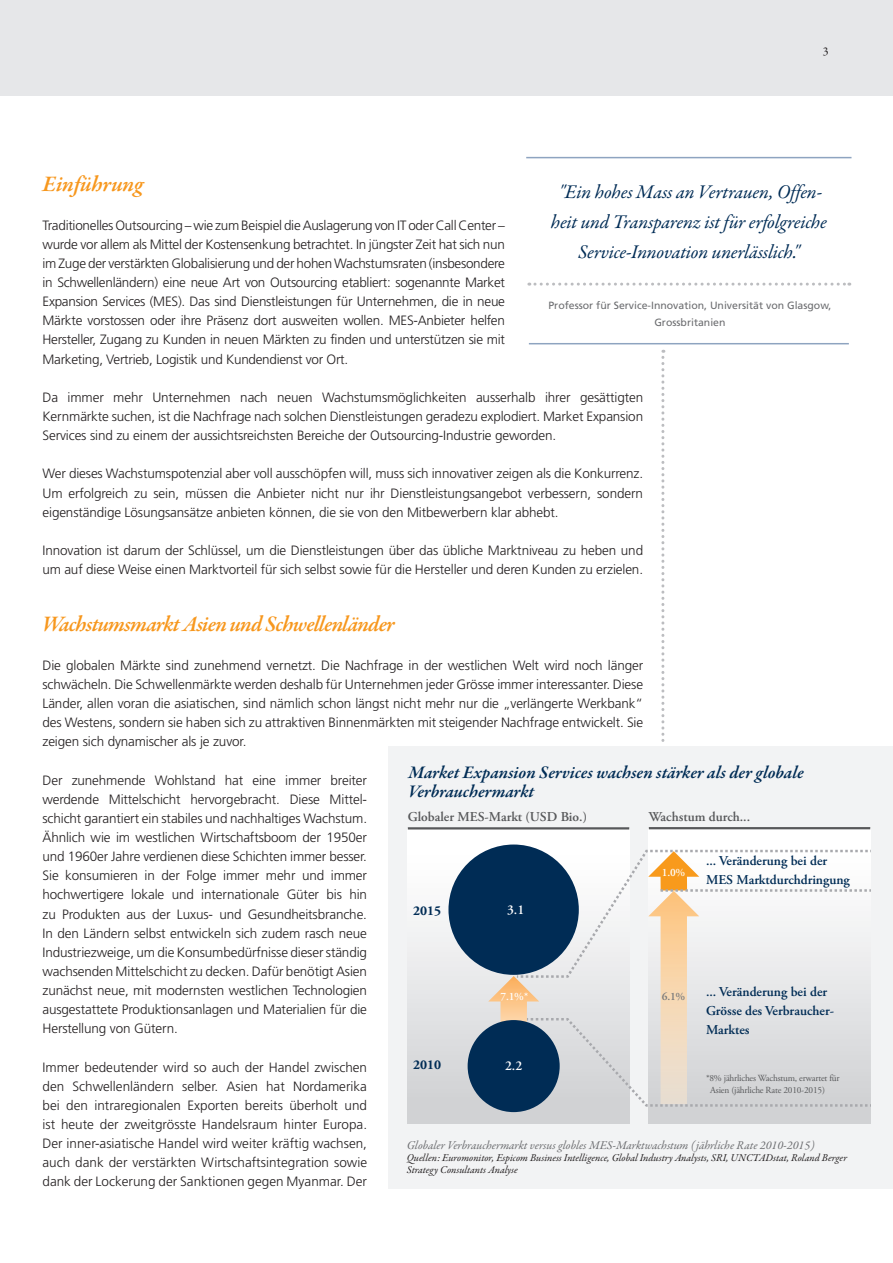
<style>
.page{position:relative;width:893px;height:1263px;background:#fff}
.page>*{position:absolute;margin:0;border:0;box-sizing:border-box;transform-origin:0 0}
.Garamond_Kursiv_semi{font:italic 600 22.5px "Garamond Premr Pro";letter-spacing:-.03em;color:#f7971d}
.Garamond_Kursiv_semi-2{font:italic 600 22.5px "Garamond Premr Pro";letter-spacing:-.005em;color:#f7971d}
.Garamond_Kursiv_semi-3{font:italic 19.5px/30px "Garamond Premr Pro";letter-spacing:-.01em;color:#002c55;text-align:center}
.Garamond_Kursiv_semi-4{font:italic 600 18px "Garamond Premr Pro";color:#002c55}
.Frutiger_regular_9pt{font:300 13.5px/19.2px "Frutiger LT Pro";letter-spacing:-.01em;color:#231f20;text-align:justify}
.Arial_bold_9pt_rot{font:600 13.5px/19.2px "Adobe Garamond Pro";color:#002c55}
.Arial_bold_9pt_rot-2{font:600 13.5px "Adobe Garamond Pro";color:#57585a}
.Arial_bold_9pt_rot-3{font:700 13.5px "Adobe Garamond Pro";color:#002c55}
.Arial_bold_9pt_rot-4{font:600 13.5px "Adobe Garamond Pro";color:#fff}
.Garamond_Kursiv_semi-5{font:italic 12px "Garamond Premr Pro";letter-spacing:-.005em;color:#6c6d70}
.t1{font:12px "Garamond Premr Pro";color:#231f20}
.Arial_bold_9pt_rot-5{font:600 11.25px "Adobe Garamond Pro";color:#fff}
.Arial_bold_9pt_rot-6{font:600 11.25px "Adobe Garamond Pro";color:#76787b}
.Garamond_Kursiv_semi-6{font:italic 10.5px/12px "Garamond Premr Pro";letter-spacing:-.005em;color:#231f20}
.Garamond_Kursiv_semi-7{font:10.5px/16.5px "Frutiger";color:#6c6d70;text-align:center}
.Arial_bold_9pt_rot-7{font:9.3px "Adobe Garamond Pro";letter-spacing:-.02em;color:#57585a}
</style>
<div class="page">
<div style="left:0;top:0;width:893px;height:96px;background:#e6e7e9"></div>
<svg style="left:661px;top:350px;width:3px;height:392px"></svg>
<svg style="left:529px;top:283px;width:321px;height:3px"></svg>
<hr style="left:526px;top:157px;width:325px;height:1px;background:#8ea4c0">
<hr style="left:529px;top:343px;width:320px;height:1px;background:#8ea4c0">
<div style="left:388px;top:746px;width:505px;height:443px;background:#f2f3f4"></div>
<svg style="left:649px;top:829px;width:221px;height:294px"></svg>
<div style="left:408px;top:828px;width:221px;height:295px;background:linear-gradient(to bottom,#fff,#cdcfd1)"></div>
<svg style="left:488px;top:848px;width:382px;height:260px"></svg>
<hr style="left:649px;top:827px;width:221px;height:2px;background:#57585a">
<hr style="left:408px;top:827px;width:221px;height:2px;background:#57585a">
<div style="left:448px;top:844px;width:131px;height:131px;background:#002c55;border-radius:50%"></div>
<div style="left:468px;top:1020px;width:92px;height:92px;background:#002c55;border-radius:50%"></div>
<p class="t1" style="left:823px;top:44px;width:7px">3</p>
<p class="Garamond_Kursiv_semi-2" style="left:43px;top:170px;width:102px">Einführung</p>
<p class="Garamond_Kursiv_semi-3" style="left:551px;top:178px;width:278px">"Ein hohes Mass an Vertrauen, Offen&shy;heit und Transparenz ist für erfolgreiche<br>Service-Innovation unerlässlich."</p>
<p class="Frutiger_regular_9pt" style="left:43px;top:215px;width:464px">Traditionelles Outsourcing – wie zum Beispiel die Auslagerung von IT oder Call Center – wurde vor allem als Mittel der Kostensenkung betrachtet. In jüngster Zeit hat sich nun im Zuge der verstärkten Globalisierung und der hohen Wachstumsraten (insbesondere in Schwellenländern) eine neue Art von Outsourcing etabliert: sogenannte Market Expansion Services (MES). Das sind Dienstleistungen für Unternehmen, die in neue Märkte vorstossen oder ihre Präsenz dort ausweiten wollen. MES-Anbieter helfen Hersteller, Zugang zu Kunden in neuen Märkten zu finden und unterstützen sie mit Marketing, Vertrieb, Logistik und Kundendienst vor Ort.</p>
<p class="Frutiger_regular_9pt" style="left:43px;top:388px;width:602px">Da immer mehr Unternehmen nach neuen Wachstumsmöglichkeiten ausserhalb ihrer gesättigten Kernmärkte suchen, ist die Nachfrage nach solchen Dienstleistungen geradezu explodiert. Market Expansion Services sind zu einem der aussichtsreichsten Bereiche der Outsourcing-Industrie geworden.</p>
<p class="Frutiger_regular_9pt" style="left:43px;top:464px;width:602px">Wer dieses Wachstumspotenzial aber voll ausschöpfen will, muss sich innovativer zeigen als die Konkurrenz.<br>Um erfolgreich zu sein, müssen die Anbieter nicht nur ihr Dienstleistungsangebot verbessern, sondern eigenständige Lösungsansätze anbieten können, die sie von den Mitbewerbern klar abhebt.</p>
<p class="Frutiger_regular_9pt" style="left:43px;top:541px;width:602px">Innovation ist darum der Schlüssel, um die Dienstleistungen über das übliche Marktniveau zu heben und um auf diese Weise einen Marktvorteil für sich selbst sowie für die Hersteller und deren Kunden zu erzielen.</p>
<p class="Garamond_Kursiv_semi-7" style="left:548px;top:297px;width:284px">Professor für Service-Innovation, Universität von Glasgow,<br>Grossbritanien</p>
<p class="Garamond_Kursiv_semi" style="left:43px;top:610px;width:354px">Wachstumsmarkt Asien und Schwellenländer</p>
<p class="Frutiger_regular_9pt" style="left:43px;top:656px;width:602px">Die globalen Märkte sind zunehmend vernetzt. Die Nachfrage in der westlichen Welt wird noch länger schwächeln. Die Schwellenmärkte werden deshalb für Unternehmen jeder Grösse immer interessanter. Diese Länder, allen voran die asiatischen, sind nämlich schon längst nicht mehr nur die „verlängerte Werkbank“ des Westens, sondern sie haben sich zu attraktiven Binnenmärkten mit steigender Nachfrage entwickelt. Sie zeigen sich dynamischer als je zuvor.</p>
<p class="Frutiger_regular_9pt" style="left:43px;top:770px;width:326px">Der zunehmende Wohlstand hat eine immer breiter werdende Mittelschicht hervorgebracht. Diese Mittel&shy;schicht garantiert ein stabiles und nachhaltiges Wachstum.<br>Ähnlich wie im westlichen Wirtschaftsboom der 1950er und 1960er Jahre verdienen diese Schichten immer besser.<br>Sie konsumieren in der Folge immer mehr und immer hochwertigere lokale und internationale Güter bis hin zu Produkten aus der Luxus- und Gesundheitsbranche.<br>In den Ländern selbst entwickeln sich zudem rasch neue Industriezweige, um die Konsumbedürfnisse dieser ständig wachsenden Mittelschicht zu decken. Dafür benötigt Asien zunächst neue, mit modernsten westlichen Technologien ausgestattete Produktionsanlagen und Materialien für die Herstellung von Gütern.</p>
<p class="Frutiger_regular_9pt" style="left:43px;top:1057px;width:326px">Immer bedeutender wird so auch der Handel zwischen den Schwellenländern selber. Asien hat Nordamerika bei den intraregionalen Exporten bereits überholt und ist heute der zweitgrösste Handelsraum hinter Europa.<br>Der inner-asiatische Handel wird weiter kräftig wachsen, auch dank der verstärkten Wirtschaftsintegration sowie dank der Lockerung der Sanktionen gegen Myanmar. Der</p>
<p class="Garamond_Kursiv_semi-4" style="left:408px;top:761px;width:397px">Market Expansion Services wachsen stärker als der globale</p>
<p class="Garamond_Kursiv_semi-4" style="left:408px;top:780px;width:127px">Verbrauchermarkt</p>
<p class="Arial_bold_9pt_rot-2" style="left:408px;top:809px;width:181px">Globaler MES-Markt (USD Bio.)</p>
<p class="Arial_bold_9pt_rot-2" style="left:649px;top:809px;width:103px">Wachstum durch...</p>
<p class="Arial_bold_9pt_rot" style="left:706px;top:851px;width:145px">... Veränderung bei der<br>MES Marktdurchdringung</p>
<p class="Arial_bold_9pt_rot-5" style="left:662px;top:866px;width:25px">1.0%</p>
<p class="Arial_bold_9pt_rot-4" style="left:507px;top:902px;width:19px">3.1</p>
<p class="Arial_bold_9pt_rot-3" style="left:413px;top:903px;width:30px">2015</p>
<p class="Arial_bold_9pt_rot" style="left:706px;top:982px;width:130px">... Veränderung bei der<br>Grösse des Verbraucher-<br>Marktes</p>
<p class="Arial_bold_9pt_rot-5" style="left:501px;top:990px;width:29px">7.1%*</p>
<p class="Arial_bold_9pt_rot-6" style="left:662px;top:990px;width:25px">6.1%</p>
<p class="Arial_bold_9pt_rot-3" style="left:413px;top:1057px;width:30px">2010</p>
<p class="Arial_bold_9pt_rot-4" style="left:505px;top:1058px;width:19px">2.2</p>
<p class="Arial_bold_9pt_rot-7" style="left:706px;top:1073px;width:135px">*8% jährliches Wachstum, erwartet für</p>
<p class="Arial_bold_9pt_rot-7" style="left:710px;top:1085px;width:116px">Asien (jährliche Rate 2010-2015)</p>
<p class="Garamond_Kursiv_semi-5" style="left:407px;top:1137px;width:409px">Globaler Verbrauchermarkt versus globles MES-Marktwachstum (jährliche Rate 2010-2015)</p>
<p class="Garamond_Kursiv_semi-6" style="left:407px;top:1152px;width:442px">Quellen: Euromonitor, Espicom Business Intelligence, Global Industry Analysts, SRI, UNCTADstat, Roland Berger<br>Strategy Consultants Analyse</p>
</div>
